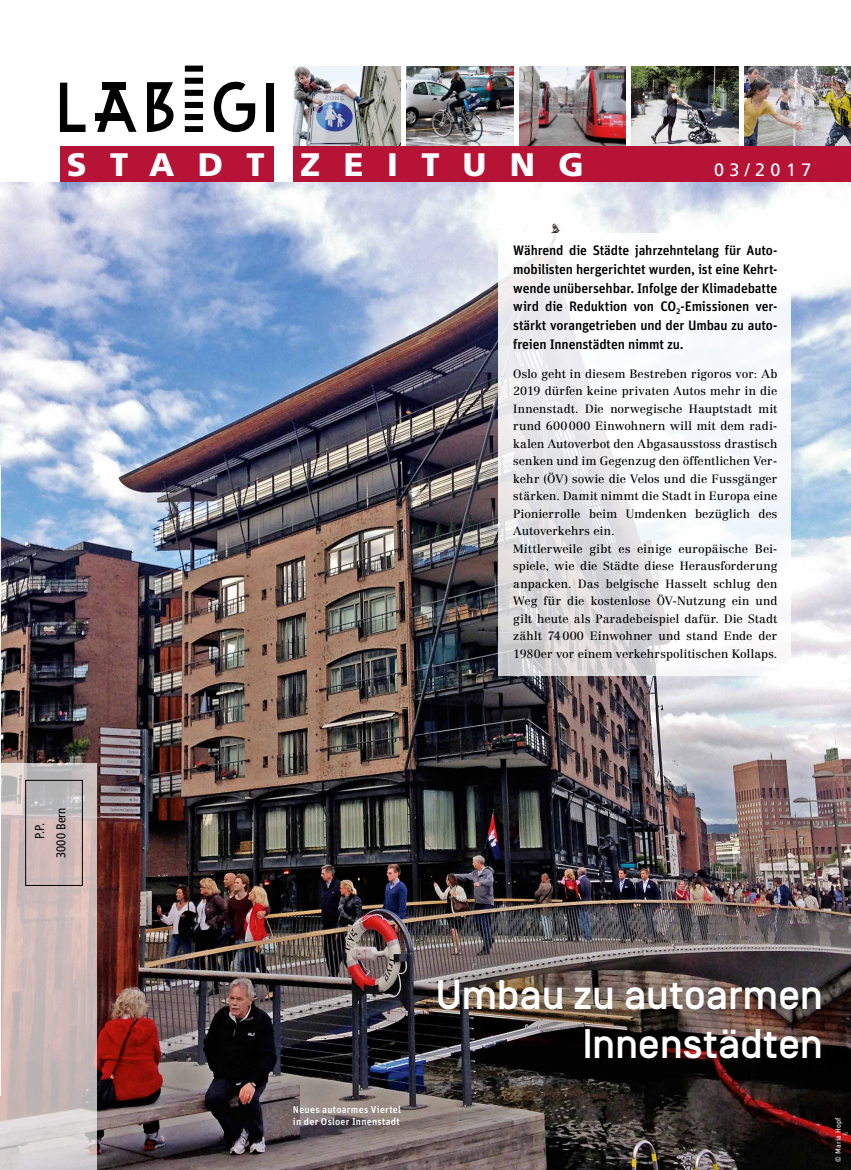
<style>
.page{position:relative;width:851px;height:1170px;background:#fff}
.page>*{position:absolute;margin:0;border:0;box-sizing:border-box;transform-origin:0 0}
.t1{font:500 41.25px/48.8px "Simplon Norm";letter-spacing:-.005em;color:#fff;text-align:right}
.t2{font:900 32.5px "Frutiger";letter-spacing:.72em;color:#fff}
.t3{font:18px "Frutiger";letter-spacing:.3em;color:#fff}
.t4{font:17.5px "Frutiger";letter-spacing:.3em;color:#fff}
.t5{font:500 13.75px/18.8px "Unit OT";letter-spacing:-.01em;color:#000;text-align:justify}
.t6{font:condensed 12.75px/21.2px "Frutiger";letter-spacing:.01em;color:#000;text-align:center}
.t7{font:11.88px/17.5px "Centennial";letter-spacing:.005em;color:#000}
.t8{font:500 10px/12px "Unit OT";letter-spacing:.025em;color:#fff}
.t9{font:7.5px "Unit OT";letter-spacing:.025em;color:#fff}
</style>
<div class="page">
<img style="left:0;top:182px;width:850px;height:987px">
<svg style="left:1px;top:762px;width:96px;height:407px;background:#ccbdbb"></svg>
<div style="left:25px;top:780px;width:58px;height:105px;border:1px solid #000"></div>
<hr style="left:0;top:465px;width:1px;height:630px;background:#fff">
<div style="left:60px;top:147px;width:213px;height:35px;background:#b71337"></div>
<svg style="left:214px;top:81px;width:41px;height:51px"></svg>
<svg style="left:147px;top:82px;width:27px;height:50px"></svg>
<svg style="left:60px;top:83px;width:25px;height:49px"></svg>
<svg style="left:185px;top:66px;width:18px;height:66px"></svg>
<div style="left:95px;top:114px;width:31px;height:7px;background:#000"></div>
<div style="left:103px;top:82px;width:23px;height:7px;background:#000"></div>
<svg style="left:97px;top:87px;width:39px;height:45px"></svg>
<div style="left:266px;top:83px;width:7px;height:48px;background:#000"></div>
<img style="left:744px;top:67px;width:106px;height:80px">
<img style="left:631px;top:67px;width:107px;height:80px">
<img style="left:519px;top:66px;width:106px;height:81px">
<img style="left:406px;top:66px;width:107px;height:81px">
<img style="left:294px;top:66px;width:106px;height:81px">
<div style="left:294px;top:147px;width:556px;height:35px;background:#b71337"></div>
<svg style="left:498px;top:233px;width:292px;height:442px;fill:#f6f8fb"></svg>
<img style="left:0;top:867px;width:1px;height:302px">
<h2 class="t2" style="left:67px;top:145px;width:518px">STADT ZEITUNG</h2>
<h3 class="t3" style="left:714px;top:159px;width:99px">03/2017</h3>
<h3 class="t4" style="left:737px;top:159px;width:96px">01/2011</h3>
<p class="t6" style="left:29px;top:858px;width:52px;rotate:-90deg">P.P.<br>3000 Bern</p>
<p class="t5" style="left:513px;top:241px;width:265px">Während die Städte jahrzehntelang für Auto&shy;mobilisten hergerichtet wurden, ist eine Kehrt&shy;wende unübersehbar. Infolge der Klimadebatte wird die Reduktion von CO<sub>2</sub>-Emissionen ver&shy;stärkt vorangetrieben und der Umbau zu auto&shy;freien Innenstädten nimmt zu.</p>
<p class="t7" style="left:513px;top:365px;width:266px">Oslo geht in diesem Bestreben rigoros vor: Ab 2019 dürfen keine privaten Autos mehr in die Innenstadt. Die norwegische Hauptstadt mit rund 600000 Einwohnern will mit dem radi&shy;kalen Autoverbot den Abgasausstoss drastisch senken und im Gegenzug den öffentlichen Ver&shy;kehr (ÖV) sowie die Velos und die Fussgänger stärken. Damit nimmt die Stadt in Europa eine Pionierrolle beim Umdenken bezüglich des Autoverkehrs ein.<br>Mittlerweile gibt es einige europäische Bei&shy;spiele, wie die Städte diese Herausforderung anpacken. Das belgische Hasselt schlug den Weg für die kostenlose ÖV-Nutzung ein und gilt heute als Paradebeispiel dafür. Die Stadt zählt 74000 Einwohner und stand Ende der 1980er vor einem verkehrspolitischen Kollaps.</p>
<p class="t8" style="left:293px;top:1102px;width:109px">Neues autoarmes Viertel in der Osloer Innenstadt</p>
<h1 class="t1" style="left:436px;top:972px;width:388px">Umbau zu autoarmen<br>Innenstädten</h1>
<p class="t9" style="left:833px;top:1161px;width:45px;rotate:-90deg">© Maria Hopf</p>
</div>
